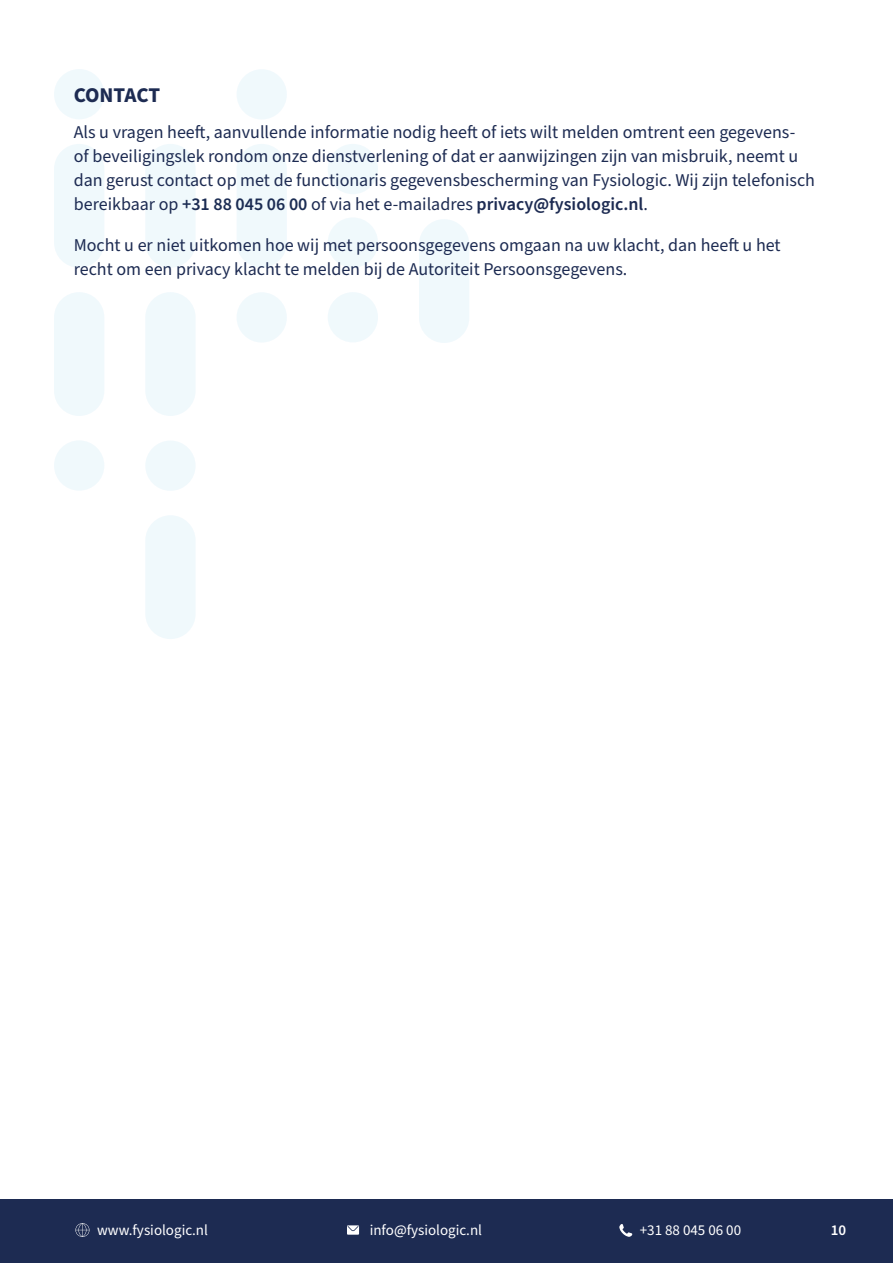
<style>
.page{position:relative;width:893px;height:1263px;background:#fff}
.page>*{position:absolute;margin:0;border:0;box-sizing:border-box;transform-origin:0 0}
.t1{font:700 21px "Source Sans Pro";letter-spacing:-.01em;color:#1d2b52}
.t2{font:18px/24px "Source Sans Pro";color:#1d2b52}
.t3{font:15px "Source Sans Pro";color:#fff}
.t4{font:600 15px "Source Sans Pro";color:#fff}
.s1{font-weight:600;color:#1b2c53}
.s2{font-weight:600}
</style>
<div class="page">
<div style="left:419px;top:219px;width:50px;height:124px;background:#f0f9fc;border-radius:25px"></div>
<div style="left:328px;top:292px;width:50px;height:50px;background:#f0f9fc;border-radius:50%"></div>
<div style="left:328px;top:217px;width:50px;height:51px;background:#f0f9fc;border-radius:50%"></div>
<div style="left:328px;top:144px;width:50px;height:50px;background:#f0f9fc;border-radius:50%"></div>
<div style="left:237px;top:144px;width:50px;height:124px;background:#f0f9fc;border-radius:25px"></div>
<div style="left:237px;top:292px;width:50px;height:51px;background:#f0f9fc;border-radius:50%"></div>
<div style="left:237px;top:69px;width:50px;height:51px;background:#f0f9fc;border-radius:50%"></div>
<div style="left:145px;top:144px;width:51px;height:124px;background:#f0f9fc;border-radius:25px"></div>
<div style="left:145px;top:292px;width:51px;height:124px;background:#f0f9fc;border-radius:25px"></div>
<div style="left:145px;top:515px;width:51px;height:124px;background:#f0f9fc;border-radius:25px"></div>
<div style="left:145px;top:440px;width:51px;height:51px;background:#f0f9fc;border-radius:50%"></div>
<div style="left:54px;top:440px;width:50px;height:51px;background:#f0f9fc;border-radius:50%"></div>
<div style="left:54px;top:292px;width:50px;height:124px;background:#f0f9fc;border-radius:25px"></div>
<div style="left:54px;top:144px;width:50px;height:124px;background:#f0f9fc;border-radius:25px"></div>
<div style="left:54px;top:69px;width:50px;height:50px;background:#f0f9fc;border-radius:50%"></div>
<div style="left:0;top:1199px;width:893px;height:64px;background:#1d2b52"></div>
<svg style="left:619px;top:1224px;width:13px;height:13px"></svg>
<svg style="left:347px;top:1225px;width:12px;height:10px"></svg>
<svg style="left:75px;top:1223px;width:14px;height:14px"></svg>
<p class="t1" style="left:74px;top:81px;width:88px">CONTACT</p>
<p class="t2" style="left:74px;top:121px;width:743px">Als u vragen heeft, aanvullende informatie nodig heeft of iets wilt melden omtrent een gegevens-<br>of beveiligingslek rondom onze dienstverlening of dat er aanwijzingen zijn van misbruik, neemt u dan gerust contact op met de functionaris gegevensbescherming van Fysiologic. Wij zijn telefonisch bereikbaar op <span class="s1">+31 88 045 06 00</span> of via het e-mailadres <span class="s2">privacy@fysiologic.nl</span>.</p>
<p class="t2" style="left:74px;top:234px;width:708px">Mocht u er niet uitkomen hoe wij met persoonsgegevens omgaan na uw klacht, dan heeft u het recht om een privacy klacht te melden bij de Autoriteit Persoonsgegevens.</p>
<p class="t3" style="left:97px;top:1220px;width:112px">www.fysiologic.nl</p>
<p class="t3" style="left:370px;top:1220px;width:114px">info@fysiologic.nl</p>
<p class="t3" style="left:640px;top:1220px;width:103px">+31 88 045 06 00</p>
<p class="t4" style="left:831px;top:1220px;width:17px">10</p>
</div>
